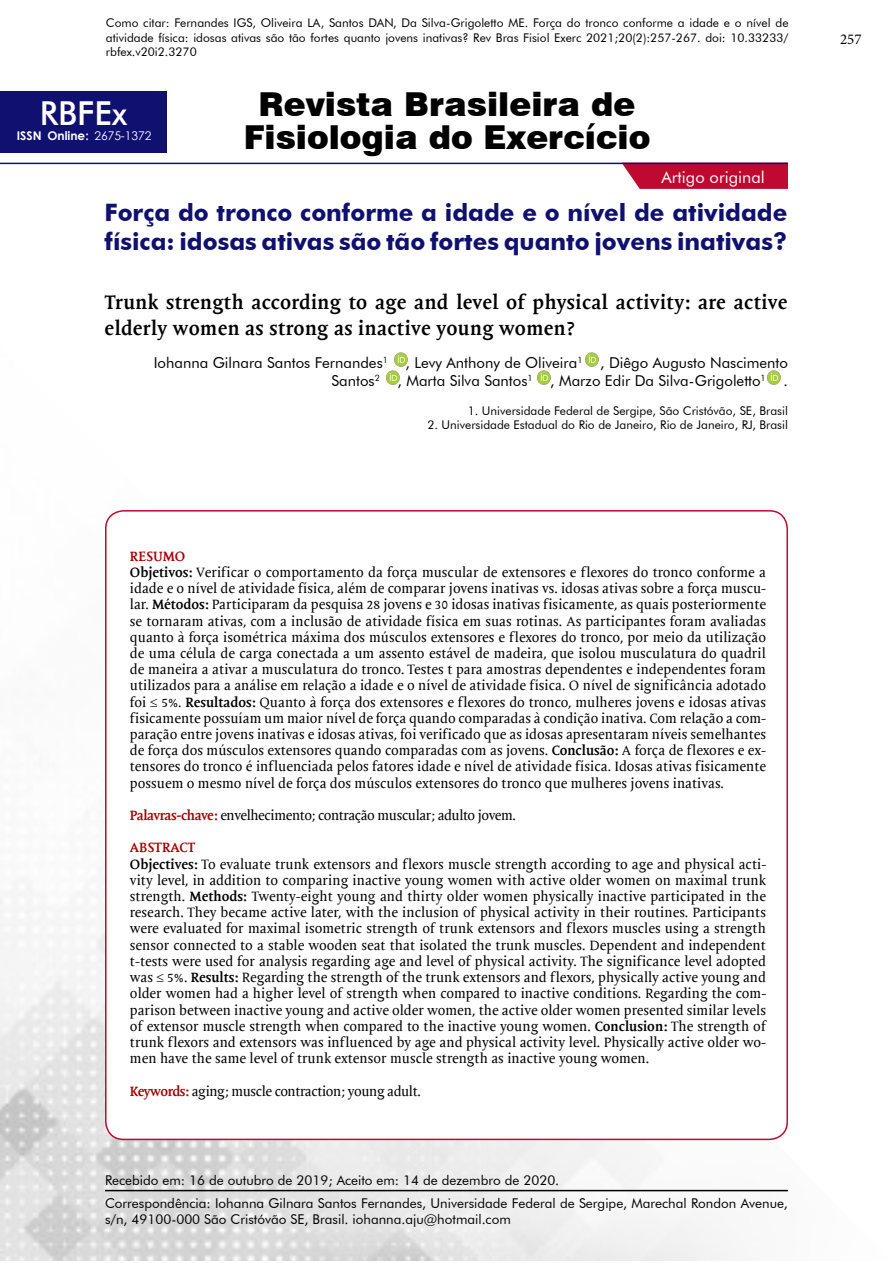
<style>
.page{position:relative;width:893px;height:1263px;background:#fff}
.page>*{position:absolute;margin:0;border:0;box-sizing:border-box;transform-origin:0 0}
.t1{font:900 33px "Swiss 721 BT";color:#000}
.t2{font:500 33px "Futura BT";color:#fff}
.t3{font:700 24px/28.8px "Futura BT";color:#101070}
.t4{font:700 19.5px/25.5px "Mantika Book W01";letter-spacing:.02em;color:#000}
.t5{font:16.5px "Futura BT";color:#fff}
.t6{font:15px/18px "Futura BT";color:#000;text-align:right}
.t7{font:15px "Minion Pro";color:#000}
.t8{font:13.5px/16.2px "Mantika Book W01";color:#000}
.t9{font:13.5px/16.2px "Futura BT";color:#000}
.t10{font:13.5px "Mantika Book W01";letter-spacing:-.03em;color:#000}
.t11{font:12px/14.4px "Futura BT";color:#000;text-align:justify}
.t12{font:700 12px "Century Gothic";color:#fff}
.s1{font-weight:400}
.s2{font-weight:700;color:#a60000}
.s3{font-weight:700}
</style>
<div class="page">
<img style="left:0;top:510px;width:788px;height:751px">
<div style="left:106px;top:511px;width:681px;height:628px;background:#fff;border-radius:18px"></div>
<hr style="left:105px;top:1190px;width:683px;height:1px;background:#000">
<div style="left:0;top:91px;width:167px;height:62px;background:#101070"></div>
<svg style="left:622px;top:164px;width:166px;height:25px;background:#c1173d"></svg>
<hr style="left:0;top:163px;width:788px;height:1px;background:#101070">
<img style="left:394px;top:352px;width:14px;height:15px">
<img style="left:585px;top:352px;width:14px;height:15px">
<img style="left:386px;top:370px;width:14px;height:15px">
<img style="left:537px;top:370px;width:14px;height:15px">
<img style="left:767px;top:370px;width:14px;height:15px">
<p class="t11" style="left:106px;top:16px;width:684px">Como citar: Fernandes IGS, Oliveira LA, Santos DAN, Da Silva-Grigoletto ME. Força do tronco conforme a idade e o nível de atividade física: idosas ativas são tão fortes quanto jovens inativas? Rev Bras Fisiol Exerc 2021;20(2):257-267. doi: 10.33233/ rbfex.v20i2.3270</p>
<h1 class="t1" style="left:259px;top:84px;width:378px">Revista Brasileira de</h1>
<h1 class="t2" style="left:40px;top:93px;width:89px">RBFEx</h1>
<p class="t12" style="left:17px;top:127px;width:136px">ISSN Online: <span class="s1">2675-1372</span></p>
<h1 class="t1" style="left:244px;top:117px;width:408px">Fisiologia do Exercício</h1>
<p class="t5" style="left:661px;top:167px;width:105px">Artigo original</p>
<h2 class="t3" style="left:105px;top:198px;width:684px">Força do tronco conforme a idade e o nível de atividade física: idosas ativas são tão fortes quanto jovens inativas?</h2>
<h3 class="t4" style="left:105px;top:290px;width:684px">Trunk strength according to age and level of physical activity: are active elderly women as strong as inactive young women?</h3>
<p class="t6" style="left:154px;top:353px;width:636px">Iohanna Gilnara Santos Fernandes<sup>1</sup> , Levy Anthony de Oliveira<sup>1</sup> , Diêgo Augusto Nascimento<br>Santos<sup>2</sup> , Marta Silva Santos<sup>1</sup> , Marzo Edir Da Silva-Grigoletto<sup>1</sup> .</p>
<p class="t11" style="left:468px;top:403px;width:322px">1. Universidade Federal de Sergipe, São Cristóvão, SE, Brasil</p>
<p class="t11" style="left:427px;top:417px;width:362px">2. Universidade Estadual do Rio de Janeiro, Rio de Janeiro, RJ, Brasil</p>
<p class="t8" style="left:130px;top:548px;width:638px"><span class="s2">RESUMO<br></span><span class="s3">Objetivos:</span> Verificar o comportamento da força muscular de extensores e flexores do tronco conforme a idade e o nível de atividade física, além de comparar jovens inativas vs. idosas ativas sobre a força muscu&shy;lar. <span class="s3">Métodos:</span> Participaram da pesquisa 28 jovens e 30 idosas inativas fisicamente, as quais posteriormente se tornaram ativas, com a inclusão de atividade física em suas rotinas. As participantes foram avaliadas quanto à força isométrica máxima dos músculos extensores e flexores do tronco, por meio da utilização de uma célula de carga conectada a um assento estável de madeira, que isolou musculatura do quadril de maneira a ativar a musculatura do tronco. Testes t para amostras dependentes e independentes foram utilizados para a análise em relação a idade e o nível de atividade física. O nível de significância adotado foi ≤ 5%. <span class="s3">Resultados:</span> Quanto à força dos extensores e flexores do tronco, mulheres jovens e idosas ativas fisicamente possuíam um maior nível de força quando comparadas à condição inativa. Com relação a com&shy;paração entre jovens inativas e idosas ativas, foi verificado que as idosas apresentaram níveis semelhantes de força dos músculos extensores quando comparadas com as jovens. <span class="s3">Conclusão:</span> A força de flexores e ex&shy;tensores do tronco é influenciada pelos fatores idade e nível de atividade física. Idosas ativas fisicamente possuem o mesmo nível de força dos músculos extensores do tronco que mulheres jovens inativas.</p>
<p class="t10" style="left:130px;top:807px;width:387px"><span class="s2">Palavras-chave:</span> envelhecimento; contração muscular; adulto jovem.</p>
<p class="t8" style="left:130px;top:840px;width:638px"><span class="s2">ABSTRACT<br></span><span class="s3">Objectives:</span> To evaluate trunk extensors and flexors muscle strength according to age and physical acti&shy;vity level, in addition to comparing inactive young women with active older women on maximal trunk strength. <span class="s3">Methods:</span> Twenty-eight young and thirty older women physically inactive participated in the research. They became active later, with the inclusion of physical activity in their routines. Participants were evaluated for maximal isometric strength of trunk extensors and flexors muscles using a strength sensor connected to a stable wooden seat that isolated the trunk muscles. Dependent and independent t-tests were used for analysis regarding age and level of physical activity. The significance level adopted was ≤ 5%. <span class="s3">Results:</span> Regarding the strength of the trunk extensors and flexors, physically active young and older women had a higher level of strength when compared to inactive conditions. Regarding the com&shy;parison between inactive young and active older women, the active older women presented similar levels of extensor muscle strength when compared to the inactive young women. <span class="s3">Conclusion:</span> The strength of trunk flexors and extensors was influenced by age and physical activity level. Physically active older wo&shy;men have the same level of trunk extensor muscle strength as inactive young women.</p>
<p class="t10" style="left:130px;top:1083px;width:292px"><span class="s2">Keywords:</span> aging; muscle contraction; young adult.</p>
<p class="t9" style="left:105px;top:1171px;width:456px">Recebido em: 16 de outubro de 2019; Aceito em: 14 de dezembro de 2020.</p>
<p class="t9" style="left:105px;top:1195px;width:684px">Correspondência: Iohanna Gilnara Santos Fernandes, Universidade Federal de Sergipe, Marechal Rondon Avenue, s/n, 49100-000 São Cristóvão SE, Brasil. iohanna.aju@hotmail.com</p>
<p class="t7" style="left:840px;top:29px;width:23px">257</p>
</div>
